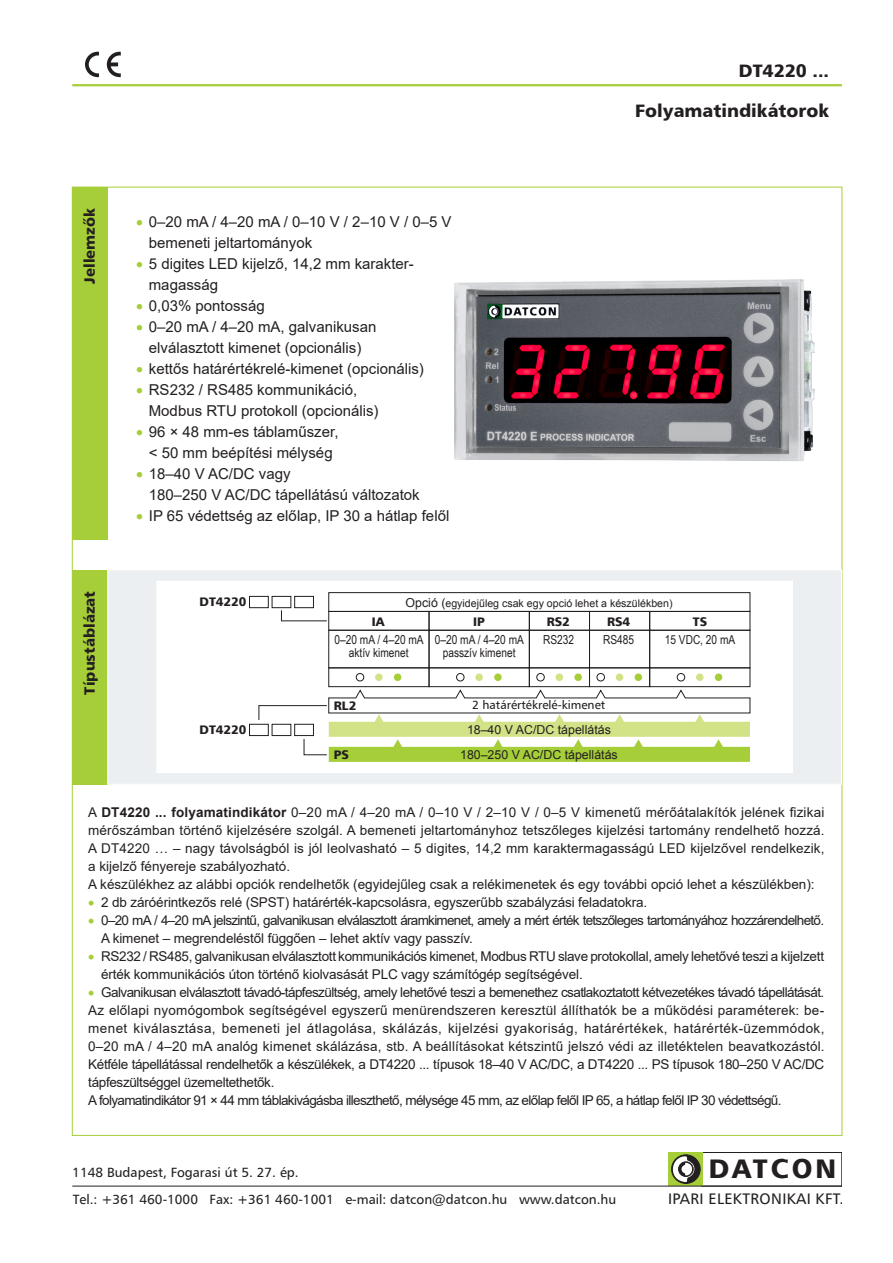
<style>
.page{position:relative;width:893px;height:1263px;background:#fff}
.page>*{position:absolute;margin:0;border:0;box-sizing:border-box;transform-origin:0 0}
.t1{font:26.85px "Humanist 777 Blk HUN Normal";letter-spacing:.105em;color:#231f20}
.Szöveg_törzs{font:18px "Humanist 777 Blk HUN Normal";color:#231f20}
.t2{font:15.3px "Humanist 777 HUN Normal";letter-spacing:.025em;color:#231f20}
.Szöveg_felsorolás{font:15px/21px "Arial";color:#231f20;text-align:center}
.Szöveg_törzs-2{font:15px "Humanist 777 Blk HUN Normal";color:#231f20}
.Szöveg_törzs-3{font:13.5px/18px "Arial";letter-spacing:-.025em;color:#231f20;text-align:justify}
.Szöveg_törzs-4{font:13.5px/18px "Arial";letter-spacing:-.05em;color:#231f20}
.Szöveg_törzs-5{font:13.5px "Arial";letter-spacing:-.045em;color:#231f20}
.Szöveg_törzs-6{font:13.5px "Arial";color:#231f20}
.t3{font:13.5px/26.4px "Humanist 777 HUN Normal";color:#231f20}
.t4{font:12.45px/12.5px "Arial Narrow";color:#231f20;text-align:center}
.t5{font:12.45px "Arial";color:#231f20}
.t6{font:12.45px "Humanist 777 Blk HUN Normal";color:#231f20}
.Szöveg_táblázat{font:12px "Humanist 777 HUN Normal";color:#231f20}
.t7{font:10.65px "Arial";color:#231f20}
.s1{color:#a6ce39}
.s2{font-size:12.45px}
.s3{font-weight:700}
</style>
<div class="page">
<hr style="left:72px;top:84px;width:770px;height:2px;background:#a6ce39">
<div style="left:72px;top:187px;width:36px;height:352px;background:#a6ce39"></div>
<div style="left:701px;top:1152px;width:141px;height:34px;border:1px solid #231f20"></div>
<svg style="left:666px;top:1152px;width:37px;height:34px"></svg>
<hr style="left:72px;top:1186px;width:770px;height:1px;background:#231f20">
<svg style="left:85px;top:52px;width:14px;height:25px"></svg>
<svg style="left:107px;top:52px;width:14px;height:25px"></svg>
<div style="left:72px;top:570px;width:36px;height:214px;background:#a6ce39"></div>
<div style="left:108px;top:570px;width:733px;height:214px;background:#ebeff1"></div>
<div style="left:157px;top:581px;width:635px;height:192px;background:#fff"></div>
<img style="left:328px;top:622px;width:423px;height:92px">
<div style="left:329px;top:668px;width:100px;height:19px;border:1px solid #231f20"></div>
<div style="left:650px;top:668px;width:100px;height:19px;border:1px solid #231f20"></div>
<div style="left:429px;top:668px;width:100px;height:19px;border:1px solid #231f20"></div>
<div style="left:529px;top:668px;width:61px;height:19px;border:1px solid #231f20"></div>
<div style="left:589px;top:668px;width:61px;height:19px;border:1px solid #231f20"></div>
<div style="left:249px;top:596px;width:19px;height:12px;border:1px solid #231f20"></div>
<div style="left:272px;top:596px;width:19px;height:12px;border:1px solid #231f20"></div>
<div style="left:295px;top:596px;width:19px;height:12px;border:1px solid #231f20"></div>
<svg style="left:281px;top:610px;width:46px;height:11px"></svg>
<div style="left:537px;top:673px;width:7px;height:8px;border:1px solid #231f20;border-radius:50%"></div>
<div style="left:556px;top:673px;width:7px;height:8px;background:#d2e287;border-radius:50%"></div>
<div style="left:574px;top:673px;width:8px;height:8px;background:#a6ce39;border-radius:50%"></div>
<div style="left:597px;top:673px;width:8px;height:8px;border:1px solid #231f20;border-radius:50%"></div>
<div style="left:616px;top:673px;width:7px;height:8px;background:#d2e287;border-radius:50%"></div>
<div style="left:635px;top:673px;width:7px;height:8px;background:#a6ce39;border-radius:50%"></div>
<div style="left:456px;top:673px;width:8px;height:8px;border:1px solid #231f20;border-radius:50%"></div>
<div style="left:475px;top:673px;width:8px;height:8px;background:#d2e287;border-radius:50%"></div>
<div style="left:494px;top:673px;width:8px;height:8px;background:#a6ce39;border-radius:50%"></div>
<div style="left:356px;top:673px;width:8px;height:8px;border:1px solid #231f20;border-radius:50%"></div>
<div style="left:677px;top:673px;width:8px;height:8px;border:1px solid #231f20;border-radius:50%"></div>
<div style="left:375px;top:673px;width:8px;height:8px;background:#d2e287;border-radius:50%"></div>
<div style="left:696px;top:673px;width:7px;height:8px;background:#d2e287;border-radius:50%"></div>
<div style="left:394px;top:673px;width:7px;height:8px;background:#a6ce39;border-radius:50%"></div>
<div style="left:715px;top:673px;width:7px;height:8px;background:#a6ce39;border-radius:50%"></div>
<div style="left:249px;top:724px;width:19px;height:12px;border:1px solid #231f20"></div>
<div style="left:329px;top:592px;width:421px;height:19px;border:1px solid #231f20"></div>
<div style="left:329px;top:630px;width:100px;height:38px;border:1px solid #231f20"></div>
<div style="left:650px;top:630px;width:100px;height:38px;border:1px solid #231f20"></div>
<div style="left:429px;top:630px;width:100px;height:38px;border:1px solid #231f20"></div>
<div style="left:529px;top:630px;width:61px;height:38px;border:1px solid #231f20"></div>
<div style="left:589px;top:630px;width:61px;height:38px;border:1px solid #231f20"></div>
<div style="left:329px;top:611px;width:100px;height:19px;border:1px solid #231f20"></div>
<div style="left:650px;top:611px;width:100px;height:19px;border:1px solid #231f20"></div>
<div style="left:429px;top:611px;width:100px;height:19px;border:1px solid #231f20"></div>
<div style="left:529px;top:611px;width:61px;height:19px;border:1px solid #231f20"></div>
<div style="left:589px;top:611px;width:61px;height:19px;border:1px solid #231f20"></div>
<svg style="left:259px;top:690px;width:491px;height:72px"></svg>
<img style="left:454px;top:279px;width:361px;height:182px">
<div style="left:469px;top:699px;width:142px;height:13px;background:#fff"></div>
<p class="Szöveg_törzs" style="left:739px;top:59px;width:92px">DT4220 ...</p>
<p class="Szöveg_törzs-2" style="left:80px;top:284px;width:77px;rotate:-90deg">Jellemzők</p>
<p class="Szöveg_felsorolás" style="left:136px;top:211px;width:317px"><span class="s1">•</span> 0–20 mA / 4–20 mA / 0–10 V / 2–10 V / 0–5 V</p>
<p class="Szöveg_felsorolás" style="left:149px;top:232px;width:165px">bemeneti jeltartományok</p>
<p class="Szöveg_felsorolás" style="left:149px;top:253px;width:267px;text-align:left;text-indent:-13px"><span class="s1">•</span> 5 digites LED kijelző, 14,2 mm karakter&shy;magasság</p>
<p class="Szöveg_felsorolás" style="left:136px;top:295px;width:130px"><span class="s1">•</span> 0,03% pontosság</p>
<p class="Szöveg_felsorolás" style="left:136px;top:316px;width:242px"><span class="s1">•</span> 0–20 mA / 4–20 mA, galvanikusan elválasztott kimenet (opcionális)</p>
<p class="Szöveg_felsorolás" style="left:136px;top:358px;width:289px"><span class="s1">•</span> kettős határértékrelé-kimenet (opcionális)</p>
<p class="Szöveg_felsorolás" style="left:136px;top:379px;width:223px"><span class="s1">•</span> RS232 / RS485 kommunikáció,</p>
<p class="Szöveg_felsorolás" style="left:149px;top:400px;width:231px">Modbus RTU protokoll (opcionális)</p>
<p class="Szöveg_felsorolás" style="left:136px;top:421px;width:204px"><span class="s1">•</span> 96 × 48 mm-es táblaműszer, &lt; 50 mm beépítési mélység</p>
<p class="Szöveg_felsorolás" style="left:136px;top:463px;width:156px"><span class="s1">•</span> 18–40 V AC/DC vagy</p>
<p class="Szöveg_felsorolás" style="left:149px;top:484px;width:272px">180–250 V AC/DC tápellátású változatok</p>
<p class="Szöveg_felsorolás" style="left:136px;top:505px;width:315px"><span class="s1">•</span> IP 65 védettség az előlap, IP 30 a hátlap felől</p>
<p class="Szöveg_törzs" style="left:635px;top:99px;width:195px">Folyamatindikátorok</p>
<p class="Szöveg_törzs-2" style="left:80px;top:695px;width:105px;rotate:-90deg">Típustáblázat</p>
<p class="t6" style="left:200px;top:594px;width:48px">DT4220</p>
<p class="t6" style="left:200px;top:722px;width:48px">DT4220</p>
<p class="t7" style="left:406px;top:596px;width:269px"><span class="s2">Opció (</span>egyidejűleg csak egy opció lehet a készülékben)</p>
<p class="t6" style="left:372px;top:613px;width:14px">IA</p>
<p class="t6" style="left:473px;top:613px;width:13px">IP</p>
<p class="t6" style="left:547px;top:613px;width:25px">RS2</p>
<p class="t6" style="left:607px;top:613px;width:25px">RS4</p>
<p class="t6" style="left:693px;top:613px;width:16px">TS</p>
<p class="t4" style="left:334px;top:633px;width:91px">0–20 mA / 4–20 mA aktív kimenet</p>
<p class="t4" style="left:435px;top:633px;width:91px">0–20 mA / 4–20 mA</p>
<p class="t4" style="left:665px;top:633px;width:72px">15 VDC, 20 mA</p>
<p class="t4" style="left:543px;top:633px;width:33px">RS232</p>
<p class="t4" style="left:603px;top:633px;width:33px">RS485</p>
<p class="t4" style="left:443px;top:645px;width:74px">passzív kimenet</p>
<p class="t6" style="left:334px;top:698px;width:24px">RL2</p>
<p class="t6" style="left:334px;top:746px;width:17px">PS</p>
<p class="Szöveg_táblázat" style="left:472px;top:697px;width:134px">2 határértékrelé-kimenet</p>
<p class="t5" style="left:470px;top:697px;width:139px">2 határérték-relé kimenet</p>
<p class="t5" style="left:460px;top:746px;width:159px">180–250 V AC/DC tápellátás</p>
<p class="t5" style="left:467px;top:721px;width:145px">18–40 V AC/DC tápellátás</p>
<p class="Szöveg_törzs-3" style="left:88px;top:803px;width:738px">A <span class="s3">DT4220 ... folyamatindikátor</span> 0–20 mA / 4–20 mA / 0–10 V / 2–10 V / 0–5 V kimenetű mérőátalakítók jelének fizikai mérőszámban történő kijelzésére szolgál. A bemeneti jeltartományhoz tetszőleges kijelzési tartomány rendelhető hozzá.<br>A DT4220 … – nagy távolságból is jól leolvasható – 5 digites, 14,2 mm karaktermagasságú LED kijelzővel rendelkezik, a kijelző fényereje szabályozható.</p>
<p class="Szöveg_törzs-6" style="left:88px;top:875px;width:728px">A készülékhez az alábbi opciók rendelhetők (egyidejűleg csak a relékimenetek és egy további opció lehet a készülékben):</p>
<p class="Szöveg_törzs-3" style="left:88px;top:893px;width:561px"><span class="s1">•</span> 2 db záróérintkezős relé (SPST) határérték-kapcsolásra, egyszerűbb szabályzási feladatokra.</p>
<p class="Szöveg_törzs-4" style="left:101px;top:911px;width:725px;text-indent:-13px"><span class="s1">•</span> 0–20 mA / 4–20 mA jelszintű, galvanikusan elválasztott áramkimenet, amely a mért érték tetszőleges tartományához hozzárendelhető.<br>A kimenet – megrendeléstől függően – lehet aktív vagy passzív.</p>
<p class="Szöveg_törzs-3" style="left:101px;top:947px;width:725px;text-indent:-13px"><span class="s1">•</span> RS232 / RS485, galvanikusan elválasztott kommunikációs kimenet, Modbus RTU slave protokollal, amely lehetővé teszi a kijelzett érték kommunikációs úton történő kiolvasását PLC vagy számítógép segítségével.</p>
<p class="Szöveg_törzs-3" style="left:88px;top:983px;width:737px"><span class="s1">•</span> Galvanikusan elválasztott távadó-tápfeszültség, amely lehetővé teszi a bemenethez csatlakoztatott kétvezetékes távadó tápellátását.</p>
<p class="Szöveg_törzs-3" style="left:88px;top:1001px;width:738px">Az előlapi nyomógombok segítségével egyszerű menürendszeren keresztül állíthatók be a működési paraméterek: be&shy;menet kiválasztása, bemeneti jel átlagolása, skálázás, kijelzési gyakoriság, határértékek, határérték-üzemmódok, 0–20 mA / 4–20 mA analóg kimenet skálázása, stb. A beállításokat kétszintű jelszó védi az illetéktelen beavatkozástól.<br>Kétféle tápellátással rendelhetők a készülékek, a DT4220 ... típusok 18–40 V AC/DC, a DT4220 ... PS típusok 180–250 V AC/DC tápfeszültséggel üzemeltethetők.</p>
<p class="Szöveg_törzs-5" style="left:88px;top:1091px;width:695px">A folyamatindikátor 91 × 44 mm táblakivágásba illeszthető, mélysége 45 mm, az előlap felől IP 65, a hátlap felől IP 30 védettségű.</p>
<p class="t3" style="left:72px;top:1159px;width:546px">1148 Budapest, Fogarasi út 5. 27. ép.<br>Tel.: +361 460-1000 Fax: +361 460-1001 e-mail: datcon@datcon.hu www.datcon.hu</p>
<p class="t1" style="left:709px;top:1152px;width:129px">DATCON</p>
<p class="t2" style="left:668px;top:1189px;width:177px">IPARI ELEKTRONIKAI KFT.</p>
</div>
